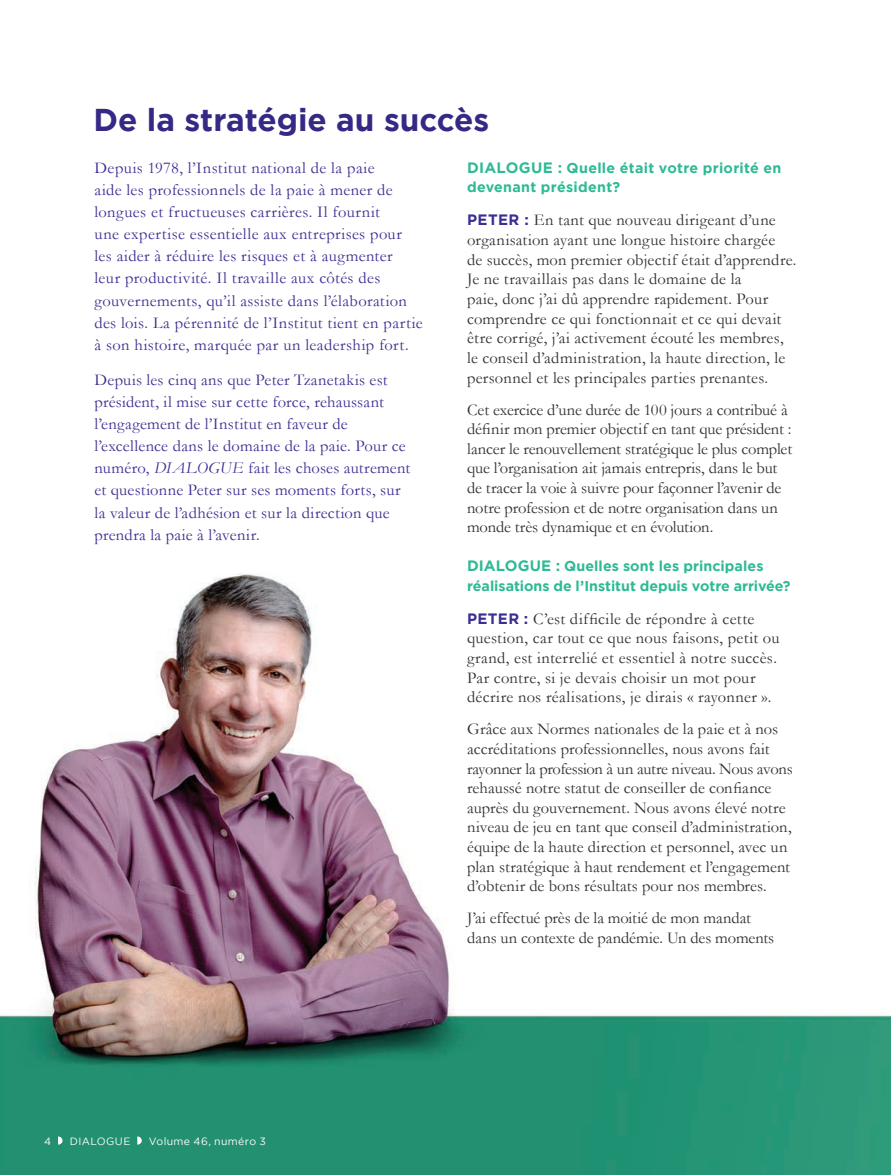
<style>
.page{position:relative;width:891px;height:1175px;background:#fff}
.page>*{position:absolute;margin:0;border:0;box-sizing:border-box;transform-origin:0 0}
.TOC_Text{font:700 31.5px "Gotham";letter-spacing:-.005em;color:#352986}
.Body__No_Indent{font:16.5px/19.6px "Garamond";letter-spacing:.005em;color:#312f30}
.Body__No_Indent-2{font:16.5px/22.2px "Garamond";letter-spacing:.02em;color:#3a2f92}
.Body__No_Indent-3{font:700 14.25px/19.6px "Gotham";letter-spacing:.005em;color:#2dba95}
.Page_folio_Left{font:10.5px "Gotham";letter-spacing:.035em;color:#fff}
.s1{font-style:italic}
.s2{font-size:15px}
.s3{font-family:"Gotham";font-weight:700;font-size:15px;color:#3a2f92}
</style>
<div class="page">
<img style="left:0;top:573px;width:891px;height:601px">
<svg style="left:58px;top:1136px;width:5px;height:8px"></svg>
<svg style="left:137px;top:1136px;width:5px;height:8px"></svg>
<p class="TOC_Text" style="left:94px;top:102px;width:397px">De la stratégie au succès</p>
<p class="Body__No_Indent-2" style="left:94px;top:156px;width:330px">Depuis 1978, l’Institut national de la paie<br>aide les professionnels de la paie à mener de longues et fructueuses carrières. Il fournit<br>une expertise essentielle aux entreprises pour les aider à réduire les risques et à augmenter<br>leur productivité. Il travaille aux côtés des gouvernements, qu’il assiste dans l’élaboration des lois. La pérennité de l’Institut tient en partie à son histoire, marquée par un leadership fort.</p>
<p class="Body__No_Indent-2" style="left:94px;top:368px;width:317px">Depuis les cinq ans que Peter Tzanetakis est président, il mise sur cette force, rehaussant l’engagement de l’Institut en faveur de l’excellence dans le domaine de la paie. Pour ce numéro, <span class="s1">DIALOGUE</span> fait les choses autrement et questionne Peter sur ses moments forts, sur la valeur de l’adhésion et sur la direction que prendra la paie à l’avenir.</p>
<p class="Body__No_Indent-3" style="left:467px;top:157px;width:316px"><span class="s2">DIALOGUE :</span> Quelle était votre priorité en devenant président?</p>
<p class="Body__No_Indent" style="left:467px;top:210px;width:331px"><span class="s3">PETER :</span> En tant que nouveau dirigeant d’une organisation ayant une longue histoire chargée<br>de succès, mon premier objectif était d’apprendre.<br>Je ne travaillais pas dans le domaine de la<br>paie, donc j’ai dû apprendre rapidement. Pour comprendre ce qui fonctionnait et ce qui devait être corrigé, j’ai activement écouté les membres, le conseil d’administration, la haute direction, le personnel et les principales parties prenantes.</p>
<p class="Body__No_Indent" style="left:467px;top:399px;width:327px">Cet exercice d’une durée de 100 jours a contribué à définir mon premier objectif en tant que président : lancer le renouvellement stratégique le plus complet que l’organisation ait jamais entrepris, dans le but de tracer la voie à suivre pour façonner l’avenir de notre profession et de notre organisation dans un monde très dynamique et en évolution.</p>
<p class="Body__No_Indent-3" style="left:467px;top:556px;width:325px"><span class="s2">DIALOGUE :</span> Quelles sont les principales réalisations de l’Institut depuis votre arrivée?</p>
<p class="Body__No_Indent" style="left:467px;top:608px;width:314px"><span class="s3">PETER :</span> C’est difficile de répondre à cette question, car tout ce que nous faisons, petit ou grand, est interrelié et essentiel à notre succès.<br>Par contre, si je devais choisir un mot pour décrire nos réalisations, je dirais « rayonner ».</p>
<p class="Body__No_Indent" style="left:467px;top:719px;width:327px">Grâce aux Normes nationales de la paie et à nos accréditations professionnelles, nous avons fait rayonner la profession à un autre niveau. Nous avons rehaussé notre statut de conseiller de confiance auprès du gouvernement. Nous avons élevé notre niveau de jeu en tant que conseil d’administration, équipe de la haute direction et personnel, avec un plan stratégique à haut rendement et l’engagement d’obtenir de bons résultats pour nos membres.</p>
<p class="Body__No_Indent" style="left:467px;top:908px;width:309px">J’ai effectué près de la moitié de mon mandat dans un contexte de pandémie. Un des moments</p>
<p class="Page_folio_Left" style="left:44px;top:1135px;width:9px">4</p>
<p class="Page_folio_Left" style="left:70px;top:1135px;width:62px">DIALOGUE</p>
<p class="Page_folio_Left" style="left:149px;top:1135px;width:118px">Volume 46, numéro 3</p>
</div>
